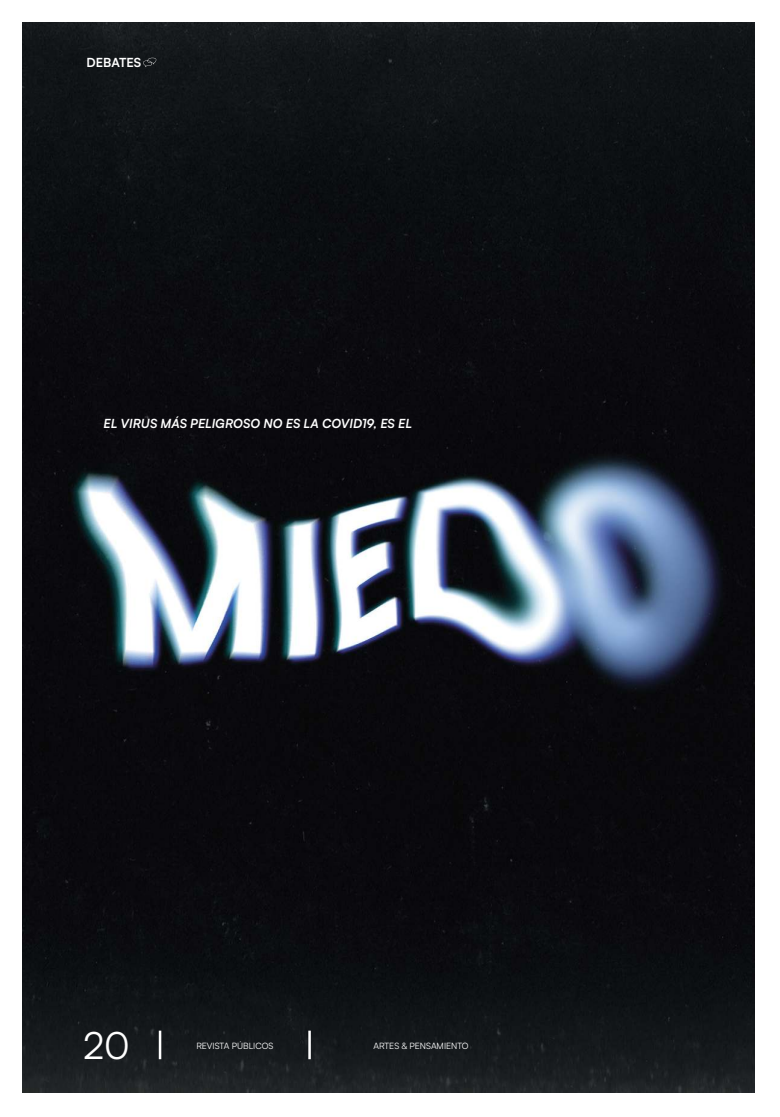
<style>
.page{position:relative;width:780px;height:1117px;background:#fff}
.page>*{position:absolute;margin:0;border:0;box-sizing:border-box;transform-origin:0 0}
.t1{font:37.5px "Satoshi";color:#fff}
.t2{font:italic 700 12.5px "Satoshi";color:#fff}
.t3{font:700 12.5px "Satoshi";color:#fff}
.t4{font:8.75px "Satoshi";color:#fff}
</style>
<div class="page">
<img style="left:22px;top:22px;width:732px;height:1069px">
<hr style="left:308px;top:1030px;width:3px;height:28px;background:#fff">
<hr style="left:159px;top:1030px;width:2px;height:28px;background:#fff">
<svg style="left:143px;top:58px;width:13px;height:9px"></svg>
<p class="t3" style="left:87px;top:55px;width:56px">DEBATES</p>
<p class="t2" style="left:103px;top:416px;width:310px">EL VIRUS MÁS PELIGROSO NO ES LA COVID19, ES EL</p>
<h1 class="t1" style="left:83px;top:1025px;width:48px">20</h1>
<p class="t4" style="left:373px;top:1041px;width:97px">ARTES &amp; PENSAMIENTO</p>
<p class="t4" style="left:196px;top:1041px;width:79px">REVISTA PÚBLICOS</p>
</div>
